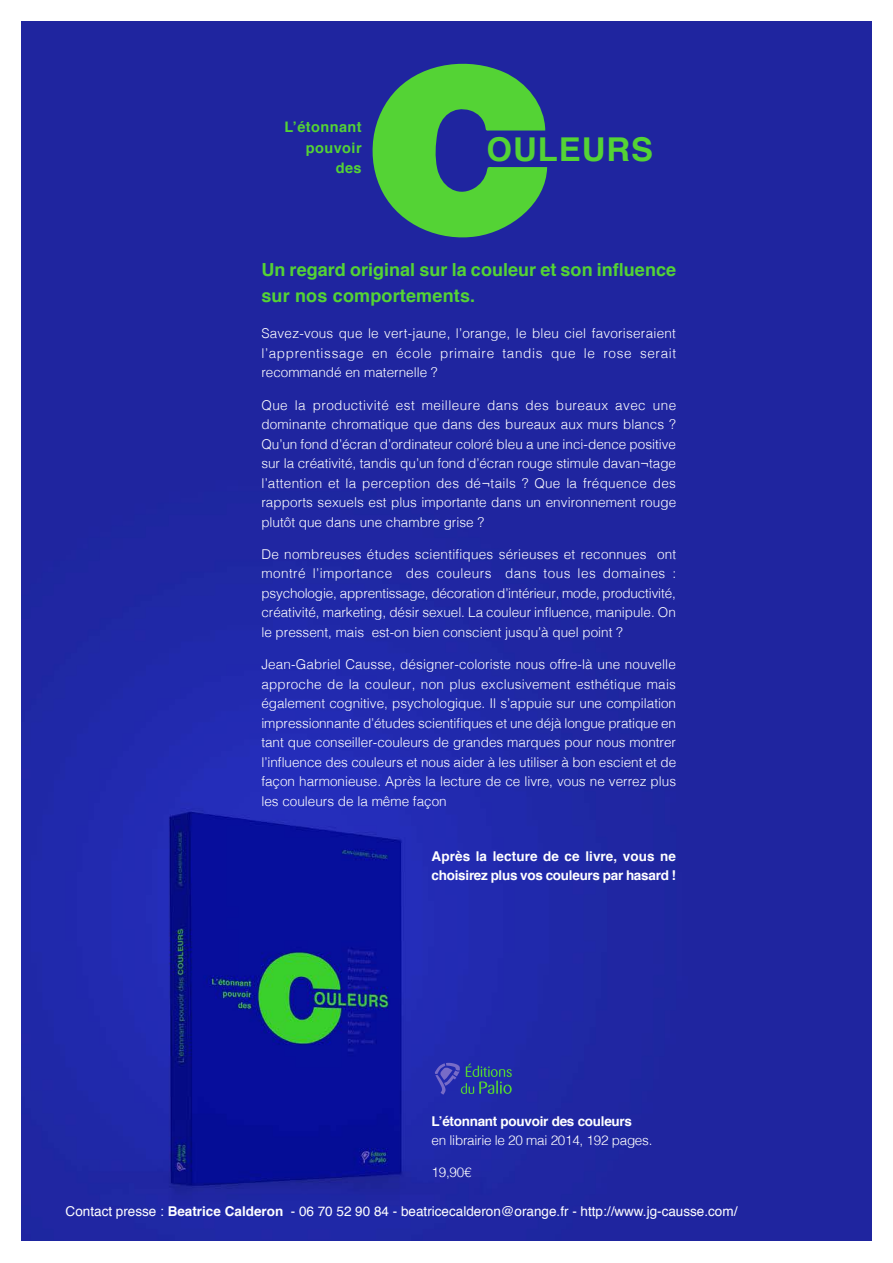
<style>
.page{position:relative;width:893px;height:1263px;background:#fff}
.page>*{position:absolute;margin:0;border:0;box-sizing:border-box;transform-origin:0 0}
.t1{font:700 32.85px "Helvetica";letter-spacing:.03em;color:#54d335}
.t2{font:700 18px/25.5px "Helvetica";color:#54d335}
.t3{font:700 14.55px/20.5px "Helvetica";letter-spacing:.03em;color:#54d335;text-align:right}
.t4{font:300 13.5px/19.5px "Helvetica";color:#fff;text-align:justify}
.t5{font:13.5px "Helvetica";color:#fff}
.t6{font:700 13.5px/19.5px "Helvetica";letter-spacing:-.02em;color:#fff}
.t7{font:300 13.5px/19.5px "Helvetica";letter-spacing:-.02em;color:#fff}
.s1{font-weight:700}
</style>
<div class="page">
<img style="left:21px;top:21px;width:851px;height:1219px">
<svg style="left:365px;top:57px;width:182px;height:185px;background:#3c8564"></svg>
<svg style="left:435px;top:1063px;width:77px;height:32px;background:#32499e"></svg>
<p class="t3" style="left:284px;top:117px;width:79px">L’étonnant pouvoir des</p>
<p class="t1" style="left:487px;top:123px;width:168px">OULEURS</p>
<p class="t2" style="left:261px;top:257px;width:416px">Un regard original sur la couleur et son influence sur nos comportements.</p>
<p class="t4" style="left:261px;top:323px;width:416px">Savez-vous que le vert-jaune, l’orange, le bleu ciel favoriseraient l’apprentissage en école primaire tandis que le rose serait recommandé en maternelle ?</p>
<p class="t4" style="left:261px;top:394px;width:416px">Que la productivité est meilleure dans des bureaux avec une dominante chromatique que dans des bureaux aux murs blancs ?<br>Qu’un fond d’écran d’ordinateur coloré bleu a une inci-dence positive sur la créativité, tandis qu’un fond d’écran rouge stimule davan¬tage l’attention et la perception des dé¬tails ? Que la fréquence des rapports sexuels est plus importante dans un environnement rouge plutôt que dans une chambre grise ?</p>
<p class="t4" style="left:261px;top:543px;width:416px">De nombreuses études scientifiques sérieuses et reconnues ont montré l’importance des couleurs dans tous les domaines : psychologie, apprentissage, décoration d’intérieur, mode, productivité, créativité, marketing, désir sexuel. La couleur influence, manipule. On le pressent, mais est-on bien conscient jusqu’à quel point ?</p>
<p class="t4" style="left:261px;top:654px;width:416px">Jean-Gabriel Causse, désigner-coloriste nous offre-là une nouvelle approche de la couleur, non plus exclusivement esthétique mais également cognitive, psychologique. Il s’appuie sur une compilation impressionnante d’études scientifiques et une déjà longue pratique en tant que conseiller-couleurs de grandes marques pour nous montrer l’influence des couleurs et nous aider à les utiliser à bon escient et de façon harmonieuse. Après la lecture de ce livre, vous ne verrez plus les couleurs de la même façon</p>
<p class="t6" style="left:432px;top:846px;width:246px">Après la lecture de ce livre, vous ne choisirez plus vos couleurs par hasard !</p>
<p class="t7" style="left:432px;top:1110px;width:222px"><span class="s1">L’étonnant pouvoir des couleurs<br></span>en librairie le 20 mai 2014, 192 pages.</p>
<p class="t4" style="left:432px;top:1162px;width:41px">19,90€</p>
<p class="t5" style="left:66px;top:1201px;width:673px">Contact presse : <span class="s1">Beatrice Calderon</span> - 06 70 52 90 84 - beatricecalderon@orange.fr - http://www.jg-causse.com/</p>
</div>
